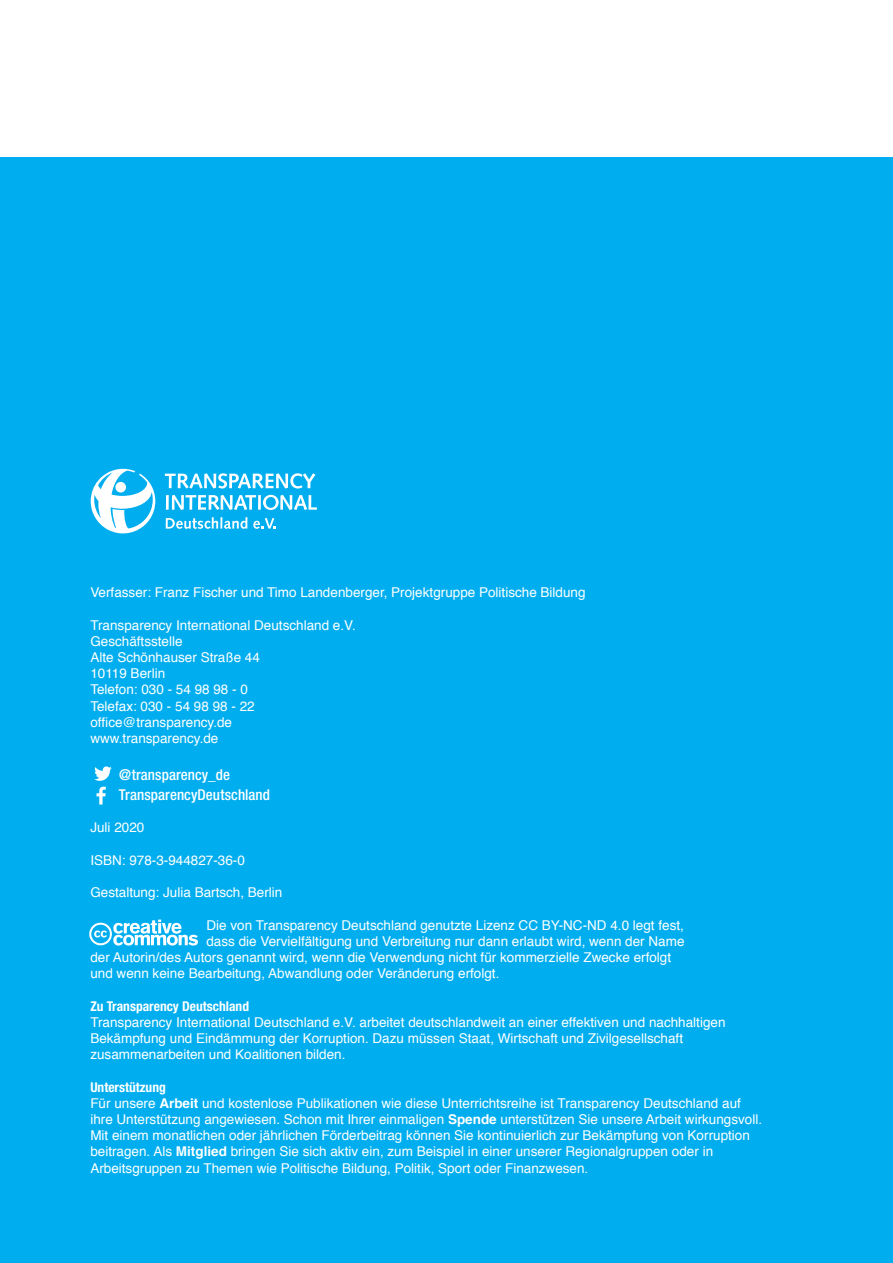
<style>
.page{position:relative;width:893px;height:1263px;background:#fff}
.page>*{position:absolute;margin:0;border:0;box-sizing:border-box;transform-origin:0 0}
.t1{font:500 condensed 15px/20.5px "Helvetica Neue LT Std";letter-spacing:.005em;color:#fff}
.t2{font:13.5px/16.2px "Helvetica";color:#fff}
.t3{font:700 condensed 13.5px "Helvetica Neue LT Std";color:#fff}
.s1{font-weight:700}
</style>
<div class="page">
<div style="left:0;top:157px;width:893px;height:1106px;background:#00aeef"></div>
<svg style="left:94px;top:766px;width:18px;height:15px"></svg>
<svg style="left:97px;top:787px;width:9px;height:17px"></svg>
<svg style="left:89px;top:919px;width:109px;height:26px"></svg>
<svg style="left:91px;top:469px;width:64px;height:64px"></svg>
<svg style="left:165px;top:473px;width:150px;height:15px"></svg>
<svg style="left:166px;top:517px;width:81px;height:12px"></svg>
<svg style="left:253px;top:518px;width:23px;height:11px"></svg>
<hr style="left:166px;top:495px;width:3px;height:15px;background:#fff">
<svg style="left:172px;top:495px;width:84px;height:15px"></svg>
<hr style="left:258px;top:495px;width:3px;height:15px;background:#fff">
<svg style="left:263px;top:495px;width:54px;height:15px"></svg>
<p class="t2" style="left:90px;top:585px;width:497px">Verfasser: Franz Fischer und Timo Landenberger, Projektgruppe Politische Bildung</p>
<p class="t2" style="left:90px;top:617px;width:267px">Transparency International Deutschland e.V.<br>Geschäftsstelle<br>Alte Schönhauser Straße 44<br>10119 Berlin<br>Telefon: 030 - 54 98 98 - 0<br>Telefax: 030 - 54 98 98 - 22 office@transparency.de www.transparency.de</p>
<p class="t1" style="left:119px;top:764px;width:153px">@transparency_de<br>TransparencyDeutschland</p>
<p class="t2" style="left:90px;top:820px;width:56px">Juli 2020</p>
<p class="t2" style="left:90px;top:852px;width:156px">ISBN: 978-3-944827-36-0</p>
<p class="t2" style="left:90px;top:885px;width:194px">Gestaltung: Julia Bartsch, Berlin</p>
<p class="t2" style="left:206px;top:917px;width:479px">Die von Transparency Deutschland genutzte Lizenz CC BY-NC-ND 4.0 legt fest,</p>
<p class="t2" style="left:206px;top:933px;width:480px">dass die Vervielfältigung und Verbreitung nur dann erlaubt wird, wenn der Name</p>
<p class="t2" style="left:90px;top:950px;width:582px">der Autorin/des Autors genannt wird, wenn die Verwendung nicht für kommerzielle Zwecke erfolgt</p>
<p class="t2" style="left:90px;top:966px;width:411px">und wenn keine Bearbeitung, Abwandlung oder Veränderung erfolgt.</p>
<p class="t3" style="left:90px;top:998px;width:160px">Zu Transparency Deutschland</p>
<p class="t2" style="left:90px;top:1014px;width:637px">Transparency International Deutschland e.V. arbeitet deutschlandweit an einer effektiven und nachhaltigen<br>Bekämpfung und Eindämmung der Korruption. Dazu müssen Staat, Wirtschaft und Zivilgesellschaft zusammenarbeiten und Koalitionen bilden.</p>
<p class="t3" style="left:90px;top:1079px;width:77px">Unterstützung</p>
<p class="t2" style="left:90px;top:1095px;width:673px">Für unsere <span class="s1">Arbeit</span> und kostenlose Publikationen wie diese Unterrichtsreihe ist Transparency Deutschland auf ihre Unterstützung angewiesen. Schon mit Ihrer einmaligen <span class="s1">Spende</span> unterstützen Sie unsere Arbeit wirkungsvoll.<br>Mit einem monatlichen oder jährlichen Förderbeitrag können Sie kontinuierlich zur Bekämpfung von Korruption beitragen. Als <span class="s1">Mitglied</span> bringen Sie sich aktiv ein, zum Beispiel in einer unserer Regionalgruppen oder in Arbeitsgruppen zu Themen wie Politische Bildung, Politik, Sport oder Finanzwesen.</p>
</div>
